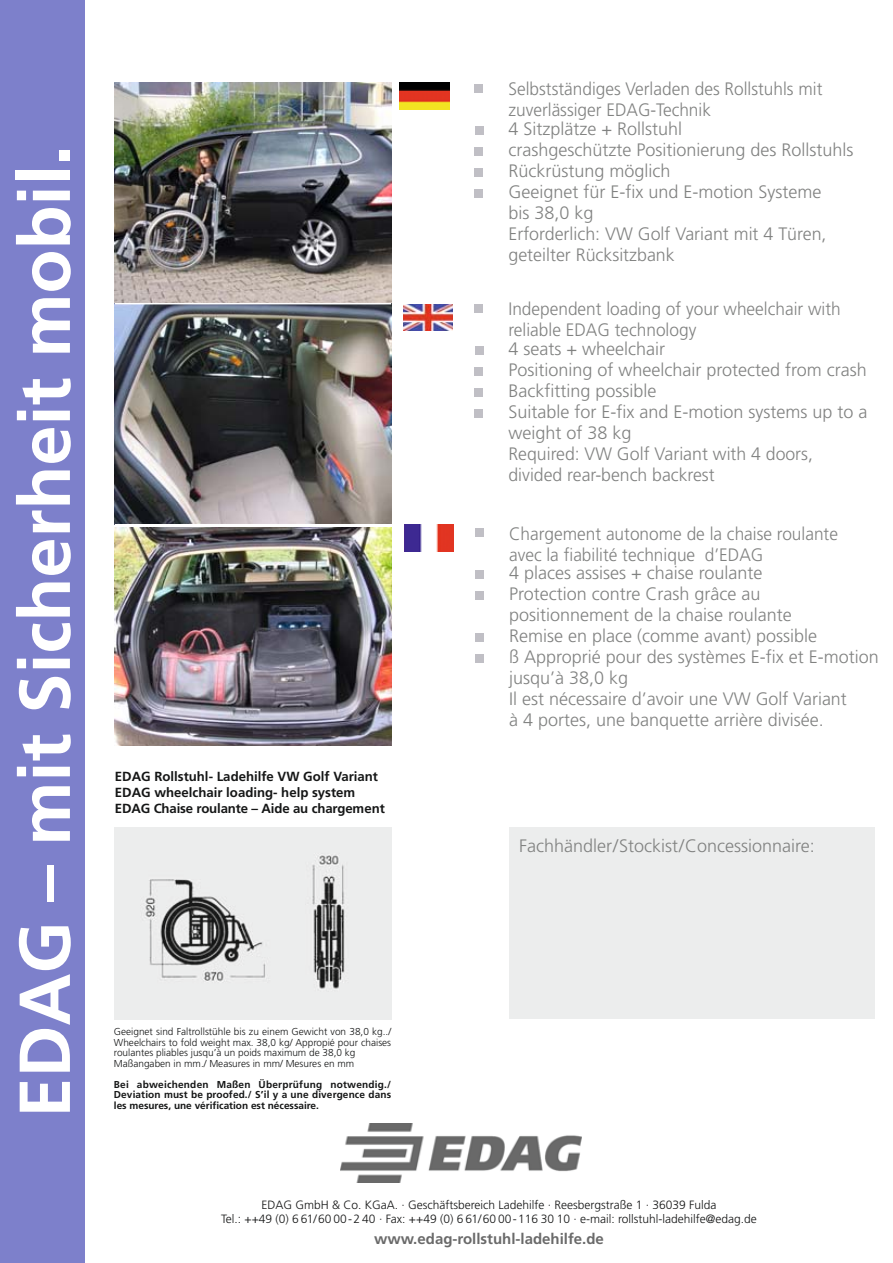
<style>
.page{position:relative;width:893px;height:1263px;background:#fff}
.page>*{position:absolute;margin:0;border:0;box-sizing:border-box;transform-origin:0 0}
.t1{font:700 72px "Frutiger";color:#fff}
.t2{font:300 18px/21px "Frutiger";color:#818281}
.t3{font:300 18px/21px "Frutiger";color:#818281;scale:.96 1}
.t4{font:700 15px "Frutiger";color:#6a6a6a}
.t5{font:700 13.2px/15.9px "Frutiger";color:#151616}
.t6{font:300 12px/14.4px "Frutiger";color:#151616;text-align:center}
.t7{font:300 10.05px/10.5px "Frutiger";color:#151616}
.t8{font:700 10.05px/10.5px "Frutiger";color:#151616;text-align:justify}
</style>
<div class="page">
<img style="left:341px;top:1123px;width:240px;height:60px">
<div style="left:0;top:0;width:85px;height:1263px;background:#7d80cb"></div>
<div style="left:475px;top:189px;width:8px;height:8px;background:#c0bfc5"></div>
<div style="left:475px;top:168px;width:8px;height:8px;background:#c0bfc5"></div>
<div style="left:475px;top:147px;width:8px;height:8px;background:#c0bfc5"></div>
<div style="left:475px;top:126px;width:8px;height:8px;background:#c0bfc5"></div>
<div style="left:475px;top:84px;width:8px;height:8px;background:#c0bfc5"></div>
<img style="left:115px;top:83px;width:276px;height:220px">
<img style="left:115px;top:304px;width:276px;height:220px">
<img style="left:115px;top:527px;width:276px;height:219px">
<img style="left:115px;top:828px;width:276px;height:191px">
<div style="left:509px;top:828px;width:366px;height:191px;background:#eceded"></div>
<div style="left:475px;top:409px;width:8px;height:8px;background:#c0bfc5"></div>
<div style="left:475px;top:388px;width:8px;height:8px;background:#c0bfc5"></div>
<div style="left:475px;top:367px;width:8px;height:8px;background:#c0bfc5"></div>
<div style="left:475px;top:346px;width:8px;height:8px;background:#c0bfc5"></div>
<div style="left:475px;top:304px;width:8px;height:8px;background:#c0bfc5"></div>
<div style="left:475px;top:654px;width:9px;height:9px;background:#c0bfc5"></div>
<div style="left:475px;top:633px;width:9px;height:9px;background:#c0bfc5"></div>
<div style="left:475px;top:591px;width:9px;height:9px;background:#c0bfc5"></div>
<div style="left:475px;top:570px;width:9px;height:9px;background:#c0bfc5"></div>
<div style="left:475px;top:528px;width:9px;height:9px;background:#c0bfc5"></div>
<img style="left:399px;top:83px;width:50px;height:27px">
<img style="left:403px;top:304px;width:50px;height:27px">
<img style="left:404px;top:524px;width:49px;height:27px">
<h1 class="t1" style="left:16px;top:1117px;width:973px;rotate:-90deg">EDAG – mit Sicherheit mobil.</h1>
<p class="t3" style="left:508px;top:80px;width:328px">Selbstständiges Verladen des Rollstuhls mit zuverlässiger EDAG-Technik</p>
<p class="t2" style="left:508px;top:119px;width:346px">4 Sitzplätze + Rollstuhl<br>crashgeschützte Positionierung des Rollstuhls<br>Rückrüstung möglich<br>Geeignet für E-fix und E-motion Systeme<br>bis 38,0 kg<br>Erforderlich: VW Golf Variant mit 4 Türen, geteilter Rücksitzbank</p>
<p class="t3" style="left:508px;top:300px;width:348px">Independent loading of your wheelchair with reliable EDAG technology</p>
<p class="t2" style="left:508px;top:339px;width:360px">4 seats + wheelchair<br>Positioning of wheelchair protected from crash<br>Backfitting possible<br>Suitable for E-fix and E-motion systems up to a weight of 38 kg<br>Required: VW Golf Variant with 4 doors, divided rear-bench backrest</p>
<p class="t5" style="left:115px;top:770px;width:272px">EDAG Rollstuhl- Ladehilfe VW Golf Variant<br>EDAG wheelchair loading- help system<br>EDAG Chaise roulante – Aide au chargement</p>
<p class="t7" style="left:114px;top:1027px;width:279px">Geeignet sind Faltrollstühle bis zu einem Gewicht von 38,0 kg../ Wheelchairs to fold weight max. 38,0 kg/ Appropié pour chaises roulantes pliables jusqu’à un poids maximum de 38,0 kg Maßangaben in mm./ Measures in mm/ Mesures en mm</p>
<p class="t8" style="left:114px;top:1080px;width:279px">Bei abweichenden Maßen Überprüfung notwendig./ Deviation must be proofed./ S’il y a une divergence dans les mesures, une vérification est nécessaire.</p>
<p class="t3" style="left:509px;top:524px;width:344px">Chargement autonome de la chaise roulante avec la fiabilité technique d’EDAG</p>
<p class="t2" style="left:509px;top:564px;width:371px">4 places assises + chaise roulante<br>Protection contre Crash grâce au positionnement de la chaise roulante<br>Remise en place (comme avant) possible<br>ß Approprié pour des systèmes E-fix et E-motion jusqu’à 38,0 kg<br>Il est nécessaire d’avoir une VW Golf Variant<br>à 4 portes, une banquette arrière divisée.</p>
<p class="t2" style="left:519px;top:836px;width:297px">Fachhändler/Stockist/Concessionnaire:</p>
<p class="t6" style="left:221px;top:1198px;width:537px">EDAG GmbH &amp; Co. KGaA. · Geschäftsbereich Ladehilfe · Reesbergstraße 1 · 36039 Fulda<br>Tel.: ++49 (0) 6 61/60 00-2 40 · Fax: ++49 (0) 6 61/60 00-116 30 10 · e-mail: rollstuhl-ladehilfe@edag.de</p>
<p class="t4" style="left:374px;top:1233px;width:231px">www.edag-rollstuhl-ladehilfe.de</p>
</div>
